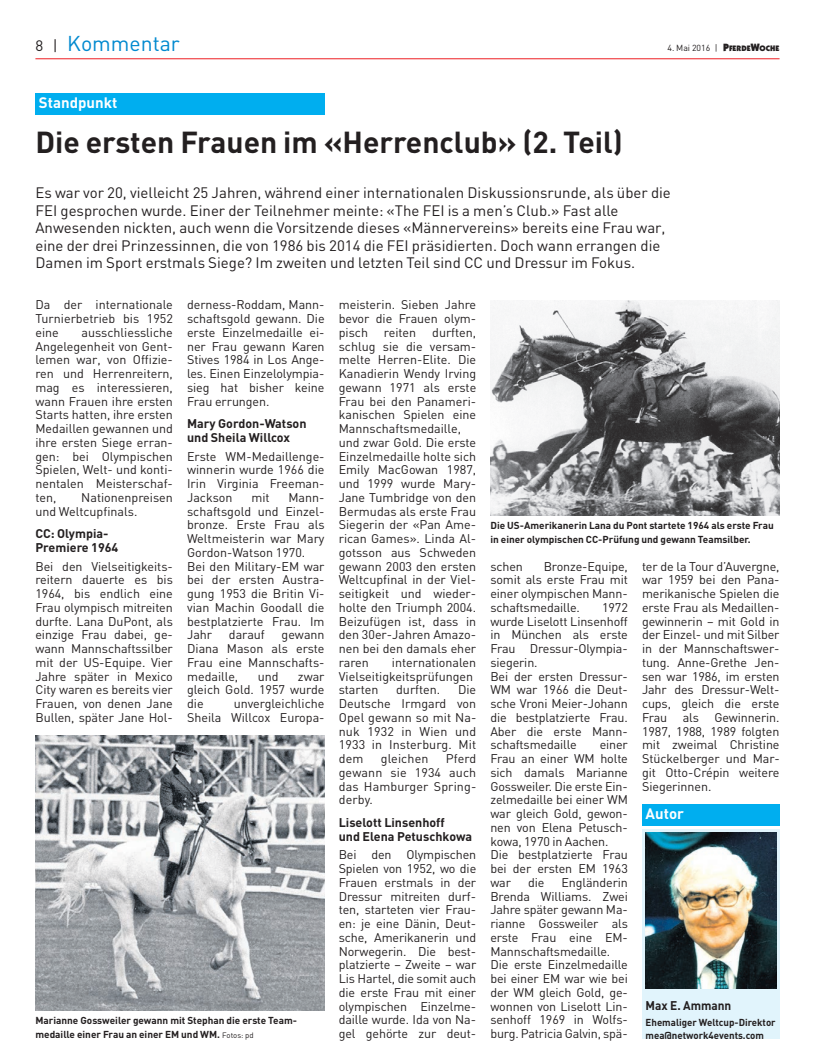
<style>
.page{position:relative;width:815px;height:1063px;background:#fff}
.page>*{position:absolute;margin:0;border:0;box-sizing:border-box;transform-origin:0 0}
.t1{font:700 30px "DIN";color:#231f20}
.t2{font:21.25px "DIN";color:#0089cf}
.t3{font:15px/17.5px "DIN";color:#231f20}
.t4{font:700 15px "DIN";color:#fff}
.t5{font:12.5px/13.8px "DIN";color:#231f20;text-align:justify}
.t6{font:700 12.5px/13.8px "DIN";color:#231f20}
.t7{font:700 12.5px "DIN";color:#231f20;scale:.95 1}
.t8{font:700 10px/13.8px "DIN";color:#231f20}
.t9{font:8.75px "DIN";color:#231f20}
.s1{font-size:15px;color:#231f20}
.s2{font-family:"Itc Kabel";font-weight:900;font-size:10.62px}
.s3{font-family:"Itc Kabel";font-weight:900;font-size:8px}
.s4{font-weight:400;font-size:7.75px}
</style>
<div class="page">
<hr style="left:35px;top:58px;width:745px;height:1px;background:#ee1d23">
<div style="left:642px;top:829px;width:138px;height:209px;background:#e1f4fc"></div>
<img style="left:646px;top:833px;width:130px;height:156px">
<div style="left:642px;top:804px;width:138px;height:22px;background:#00aeef"></div>
<div style="left:35px;top:93px;width:290px;height:21px;background:#00aeef"></div>
<img style="left:35px;top:736px;width:290px;height:274px">
<img style="left:490px;top:300px;width:290px;height:216px">
<p class="t2" style="left:35px;top:30px;width:146px"><span class="s1">8 |</span> Kommentar</p>
<p class="t9" style="left:667px;top:43px;width:114px">4. Mai 2016 | <span class="s2">P</span><span class="s3">FERDE</span><span class="s2">W</span><span class="s3">OCHE</span></p>
<p class="t4" style="left:39px;top:93px;width:80px">Standpunkt</p>
<p class="t1" style="left:35px;top:123px;width:589px">Die ersten Frauen im «Herrenclub» (2. Teil)</p>
<p class="t3" style="left:35px;top:184px;width:637px">Es war vor 20, vielleicht 25 Jahren, während einer internationalen Diskussionsrunde, als über die FEI gesprochen wurde. Einer der Teilnehmer meinte: «The FEI is a men’s Club.» Fast alle Anwesenden nickten, auch wenn die Vorsitzende dieses «Männer vereins» bereits eine Frau war, eine der drei Prinzessinnen, die von 1986 bis 2014 die FEI präsidierten. Doch wann errangen die Damen im Sport erstmals Siege? Im zweiten und letzten Teil sind CC und Dressur im Fokus.</p>
<p class="t5" style="left:35px;top:298px;width:139px">Da der internationale Turnierbetrieb bis 1952 eine</p>
<p class="t5" style="left:35px;top:325px;width:139px;text-indent:46px">ausschliessliche Angelegenheit von Gent&shy;lemen war, von Offizie&shy;ren und Herrenreitern, mag es interessieren, wann Frauen ihre ersten Starts hatten, ihre ersten Medaillen gewannen und ihre ersten Siege erran&shy;gen: bei Olympischen Spielen, Welt- und konti&shy;nentalen Meisterschaf&shy;ten,</p>
<p class="t5" style="left:35px;top:490px;width:139px;text-indent:46px">Nationenpreisen und Weltcupfinals.</p>
<p class="t6" style="left:35px;top:526px;width:85px">CC: Olympia-<br>Premiere 1964</p>
<p class="t5" style="left:35px;top:559px;width:139px">Bei den Vielseitigkeits&shy;reitern dauerte es bis 1964, bis endlich eine Frau olympisch mitreiten durf te. Lana DuPont, als einzige Frau dabei, ge&shy;wann Mannschaftssilber mit der US-Equipe. Vier Jahre später in Mexico City waren es bereits vier Frauen, von denen Jane Bullen, später Jane Hol-</p>
<p class="t5" style="left:187px;top:298px;width:139px">derness-Roddam, Mann&shy;schaftsgold gewann. Die erste Einzelmedaille ei&shy;ner Frau gewann Karen Stives 1984 in Los Ange&shy;les. Einen Einzelolympia&shy;sieg hat bisher keine Frau errungen.</p>
<p class="t6" style="left:187px;top:416px;width:121px">Mary Gordon-Watson und Sheila Willcox</p>
<p class="t5" style="left:187px;top:449px;width:139px">Erste WM-Medaillenge&shy;winnerin wurde 1966 die Irin Virginia Freeman-Jackson</p>
<p class="t5" style="left:251px;top:490px;width:20px">mit</p>
<p class="t5" style="left:187px;top:490px;width:139px;text-align:left;text-indent:101px">Mann&shy;schaftsgold und Einzel&shy;bronze. Erste Frau als<br>Weltmeisterin war Mary<br>Gordon-Watson 1970.<br>Bei den Military-EM war bei der ersten Austra&shy;gung 1953 die Britin Vi&shy;vian Machin Goodall die bestplatzierte Frau. Im<br>Jahr</p>
<p class="t5" style="left:229px;top:628px;width:38px">darauf</p>
<p class="t5" style="left:187px;top:628px;width:139px;text-indent:94px">gewann Diana Mason als erste Frau eine Mannschafts&shy;medaille,</p>
<p class="t5" style="left:258px;top:669px;width:22px">und</p>
<p class="t5" style="left:187px;top:669px;width:139px;text-indent:111px">zwar gleich Gold. 1957 wurde die</p>
<p class="t5" style="left:187px;top:696px;width:139px;text-align:right">unvergleichliche<br>Sheila Willcox Europa -</p>
<p class="t8" style="left:35px;top:1013px;width:263px">Marianne Gossweiler gewann mit Stephan die erste Team - medaille einer Frau an einer EM und WM. <span class="s4">Fotos: pd</span></p>
<p class="t5" style="left:339px;top:298px;width:139px">meisterin. Sieben Jahre bevor die Frauen olym&shy;pisch</p>
<p class="t5" style="left:339px;top:325px;width:139px;text-align:left;text-indent:93px">durften, schlug sie die versam&shy;melte Herren-Elite. Die<br>Kanadierin Wendy Irving gewann 1971 als erste<br>Frau bei den Panameri&shy;kanischen Spielen eine<br>Mannschaftsmedaille, und zwar Gold. Die erste<br>Einzelmedaille holte sich<br>Emily MacGowan 1987, und 1999 wurde Mary-<br>Jane Tumbridge von den<br>Bermudas als erste Frau<br>Siegerin der «Pan Ame&shy;rican Games». Linda Al&shy;gotsson aus Schweden gewann 2003 den ersten<br>Weltcupfinal in der Viel&shy;seitigkeit und wieder&shy;holte den Triumph 2004.<br>Beizufügen ist, dass in den 30er-Jahren Amazo&shy;nen bei den damals eher raren</p>
<p class="t5" style="left:384px;top:325px;width:34px">reiten</p>
<p class="t5" style="left:339px;top:655px;width:139px;text-align:left;text-indent:53px">internationalen<br>Vielseitigkeitsprüfungen starten</p>
<p class="t5" style="left:396px;top:683px;width:46px">durften.</p>
<p class="t5" style="left:339px;top:683px;width:139px;text-indent:119px">Die Deutsche Irmgard von Opel gewann so mit Na&shy;nuk 1932 in Wien und 1933 in Insterburg. Mit dem</p>
<p class="t5" style="left:339px;top:751px;width:139px;text-indent:107px">Pferd gewann sie 1934 auch das Hamburger Spring&shy;derby.</p>
<p class="t6" style="left:339px;top:815px;width:135px">Liselott Linsenhoff<br>und Elena Petuschkowa</p>
<p class="t5" style="left:339px;top:848px;width:139px">Bei den Olympischen Spielen von 1952, wo die Frauen erstmals in der Dressur mitreiten durf&shy;ten, starteten vier Frau - en: je eine Dänin, Deut&shy;sche, Amerikanerin und Norwegerin. Die best&shy;platzierte – Zweite – war Lis Hartel, die somit auch die erste Frau mit einer olympischen Einzelme&shy;daille wurde. Ida von Na&shy;gel gehörte zur deut-</p>
<p class="t5" style="left:381px;top:751px;width:49px">gleichen</p>
<p class="t8" style="left:490px;top:518px;width:285px">Die US-Amerikanerin Lana du Pont startete 1964 als erste Frau in einer olympischen CC-Prüfung und gewann Teamsilber.</p>
<p class="t5" style="left:490px;top:559px;width:139px;text-indent:53px">Bronze-Equi pe, somit als erste Frau mit einer olympischen Mann&shy;schaftsmedaille.</p>
<p class="t5" style="left:490px;top:559px;width:34px">schen</p>
<p class="t5" style="left:490px;top:600px;width:139px;text-align:left;text-indent:112px">1972 wurde Liselott Linsenhoff in München als erste<br>Frau Dressur-Olympia&shy;siegerin.<br>Bei der ersten Dressur-<br>WM war 1966 die Deut&shy;sche Vroni Meier-Johann die bestplatzierte Frau.<br>Aber die erste Mann&shy;schaftsmedaille</p>
<p class="t5" style="left:490px;top:738px;width:139px;text-align:left;text-indent:109px">einer<br>Frau an einer WM holte sich damals Marianne<br>Gossweiler. Die erste Ein&shy;zelmedaille bei einer WM war gleich Gold, gewon&shy;nen von Elena Petusch&shy;kowa, 1970 in Aachen.<br>Die bestplatzierte Frau bei der ersten EM 1963 war</p>
<p class="t5" style="left:490px;top:875px;width:139px;text-align:left;text-indent:71px">Engländerin<br>Brenda Williams. Zwei<br>Jahre später gewann Ma&shy;rianne Gossweiler als ers te Frau eine EM-<br>Mannschaftsmedaille.<br>Die erste Einzelmedaille bei einer EM war wie bei der WM gleich Gold, ge&shy;wonnen von Liselott Lin&shy;senhoff 1969 in Wolfs&shy;burg. Patricia Galvin, spä-</p>
<p class="t5" style="left:528px;top:875px;width:18px">die</p>
<p class="t5" style="left:642px;top:559px;width:139px">ter de la Tour d’Auvergne, war 1959 bei den Pana&shy;merikanische Spielen die erste Frau als Medaillen&shy;gewinnerin – mit Gold in der Einzel- und mit Silber in der Mannschaftswer&shy;tung. Anne-Grethe Jen&shy;sen war 1986, im ersten Jahr des Dressur-Welt&shy;cups, gleich die erste Frau als Gewinnerin.<br>1987, 1988, 1989 folgten mit zweimal Christine Stückelberger und Mar&shy;git Otto-Crépin weitere Sieger innen.</p>
<p class="t4" style="left:646px;top:804px;width:40px">Autor</p>
<p class="t7" style="left:646px;top:998px;width:92px">Max E. Ammann</p>
<p class="t8" style="left:646px;top:1016px;width:132px;line-height:12.5px">Ehemaliger Weltcup-Direktor mea@network4events.com</p>
</div>
